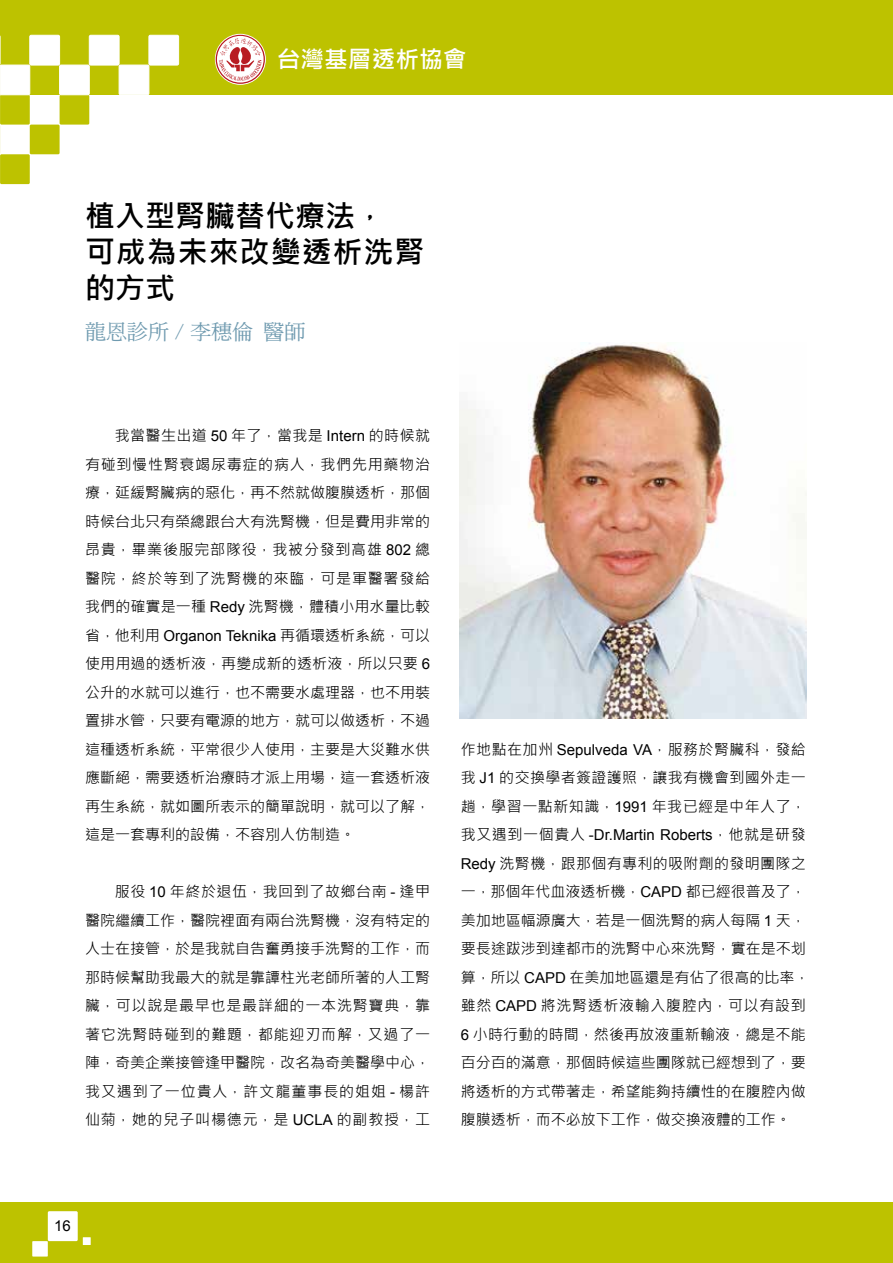
<style>
.page{position:relative;width:893px;height:1263px;background:#fff}
.page>*{position:absolute;margin:0;border:0;box-sizing:border-box;transform-origin:0 0}
.t1{font:700 30px/36px "Microsoft Jheng Hei";letter-spacing:.015em;color:#000}
.t2{font:700 23.7px "Microsoft Jheng Hei";color:#fff}
.t3{font:21px "DF Ming Md HK BF";color:#709bb0}
.t4{font:15px/28.5px "Microsoft Jheng Hei";color:#000;text-align:justify}
.t5{font:15px "Arial";color:#000}
.s1{font-family:"Arial"}
.s2{font-family:"Microsoft Jheng Hei"}
</style>
<div class="page">
<div style="left:0;top:0;width:893px;height:95px;background:#bdc200"></div>
<div style="left:0;top:95px;width:30px;height:30px;background:#bdc200"></div>
<div style="left:30px;top:125px;width:30px;height:29px;background:#bdc200"></div>
<svg style="left:0;top:126px;width:1px;height:27px"></svg>
<div style="left:60px;top:95px;width:29px;height:30px;background:#bdc200"></div>
<div style="left:0;top:154px;width:30px;height:30px;background:#bdc200"></div>
<div style="left:0;top:1202px;width:893px;height:61px;background:#bdc200"></div>
<svg style="left:216px;top:35px;width:49px;height:49px"></svg>
<div style="left:48px;top:1211px;width:30px;height:30px;background:#fff"></div>
<div style="left:32px;top:1241px;width:16px;height:15px;background:#fff"></div>
<div style="left:83px;top:1237px;width:8px;height:8px;background:#fff"></div>
<div style="left:60px;top:65px;width:29px;height:30px;background:#fff"></div>
<div style="left:59px;top:65px;width:31px;height:30px;border:1px solid #fff"></div>
<div style="left:119px;top:65px;width:30px;height:30px;background:#fff"></div>
<div style="left:119px;top:65px;width:30px;height:30px;border:1px solid #fff"></div>
<div style="left:30px;top:35px;width:30px;height:30px;background:#fff;border-radius:2px"></div>
<div style="left:29px;top:35px;width:31px;height:30px;border:1px solid #fff;border-radius:2px"></div>
<svg style="left:0;top:35px;width:1px;height:30px"></svg>
<div style="left:89px;top:35px;width:30px;height:30px;background:#fff;border-radius:2px"></div>
<div style="left:89px;top:35px;width:31px;height:30px;border:1px solid #fff;border-radius:2px"></div>
<div style="left:149px;top:35px;width:30px;height:30px;background:#fff"></div>
<div style="left:148px;top:35px;width:31px;height:30px;border:1px solid #fff"></div>
<div style="left:0;top:65px;width:30px;height:30px;background:#fff"></div>
<div style="left:0;top:65px;width:30px;height:30px;border:1px solid #fff"></div>
<img style="left:459px;top:343px;width:347px;height:376px">
<h2 class="t2" style="left:277px;top:45px;width:191px">台灣基層透析協會</h2>
<h1 class="t1" style="left:85px;top:198px;width:341px">植入型腎臟替代療法，<br>可成為未來改變透析洗腎的方式</h1>
<h3 class="t3" style="left:85px;top:321px;width:222px">龍恩診所 / 李穗倫 醫師</h3>
<p class="t4" style="left:85px;top:421px;width:347px;text-indent:30px">我當醫生出道 <span class="s1">50</span> 年了，當我是 <span class="s1">Intern</span> 的時候就有碰到慢性腎衰竭尿毒症的病人，我們先用藥物治療，延緩腎臟病的惡化，再不然就做腹膜透析，那個時候台北只有榮總跟台大有洗腎機，但是費用非常的昂貴，畢業後服完部隊役，我被分發到高雄 <span class="s1">802</span> 總醫院，終於等到了洗腎機的來臨，可是軍醫署發給我們的確實是一種 <span class="s1">Redy</span> 洗腎機，體積小用水量比較省，他利用 <span class="s1">Organon Teknika</span> 再循環透析系統，可以使用用過的透析液，再變成新的透析液，所以只要 <span class="s1">6</span>公升的水就可以進行，也不需要水處理器，也不用裝置排水管，只要有電源的地方，就可以做透析，不過這種透析系統，平常很少人使用，主要是大災難水供應斷絕，需要透析治療時才派上用場，這一套透析液再生系統，就如圖所表示的簡單說明，就可以了解，這是一套專利的設備，不容別人仿制造。</p>
<p class="t4" style="left:85px;top:877px;width:347px;text-indent:30px">服役 <span class="s1">10</span> 年終於退伍，我回到了故鄉台南 <span class="s1">-</span> 逢甲醫院繼續工作，醫院裡面有兩台洗腎機，沒有特定的人士在接管，於是我就自告奮勇接手洗腎的工作，而那時候幫助我最大的就是靠譚柱光老師所著的人工腎臟，可以說是最早也是最詳細的一本洗腎寶典，靠著它洗腎時碰到的難題，都能迎刃而解，又過了一陣，奇美企業接管逢甲醫院，改名為奇美醫學中心，我又遇到了一位貴人，許文龍董事長的姐姐 <span class="s1">-</span> 楊許仙菊，她的兒子叫楊德元，是 <span class="s1">UCLA</span> 的副教授，工</p>
<p class="t4" style="left:461px;top:735px;width:347px">作地點在加州 <span class="s1">Sepulveda VA</span>，服務於腎臟科，發給我 <span class="s1">J1</span> 的交換學者簽證護照，讓我有機會到國外走一趟，學習一點新知識，<span class="s1">1991</span> 年我已經是中年人了，</p>
<p class="t5" style="left:461px;top:825px;width:346px"><span class="s2">我又遇到一個貴人</span> -Dr.Martin Roberts<span class="s2">，他就是研發</span></p>
<p class="t4" style="left:461px;top:849px;width:350px;text-align:left"><span class="s1">Redy</span> 洗腎機，跟那個有專利的吸附劑的發明團隊之一，那個年代血液透析機，<span class="s1">CAPD</span> 都已經很普及了，美加地區幅源廣大，若是一個洗腎的病人每隔 <span class="s1">1</span> 天，要長途跋涉到達都市的洗腎中心來洗腎，實在是不划算，所以 <span class="s1">CAPD</span> 在美加地區還是有佔了很高的比率，雖然 <span class="s1">CAPD</span> 將洗腎透析液輸入腹腔內，可以有設到<br><span class="s1">6</span> 小時行動的時間，然後再放液重新輸液，總是不能百分百的滿意，那個時候這些團隊就已經想到了，要將透析的方式帶著走，希望能夠持續性的在腹腔內做腹膜透析，而不必放下工作，做交換液體的工作。</p>
<p class="t5" style="left:54px;top:1216px;width:18px">16</p>
</div>
